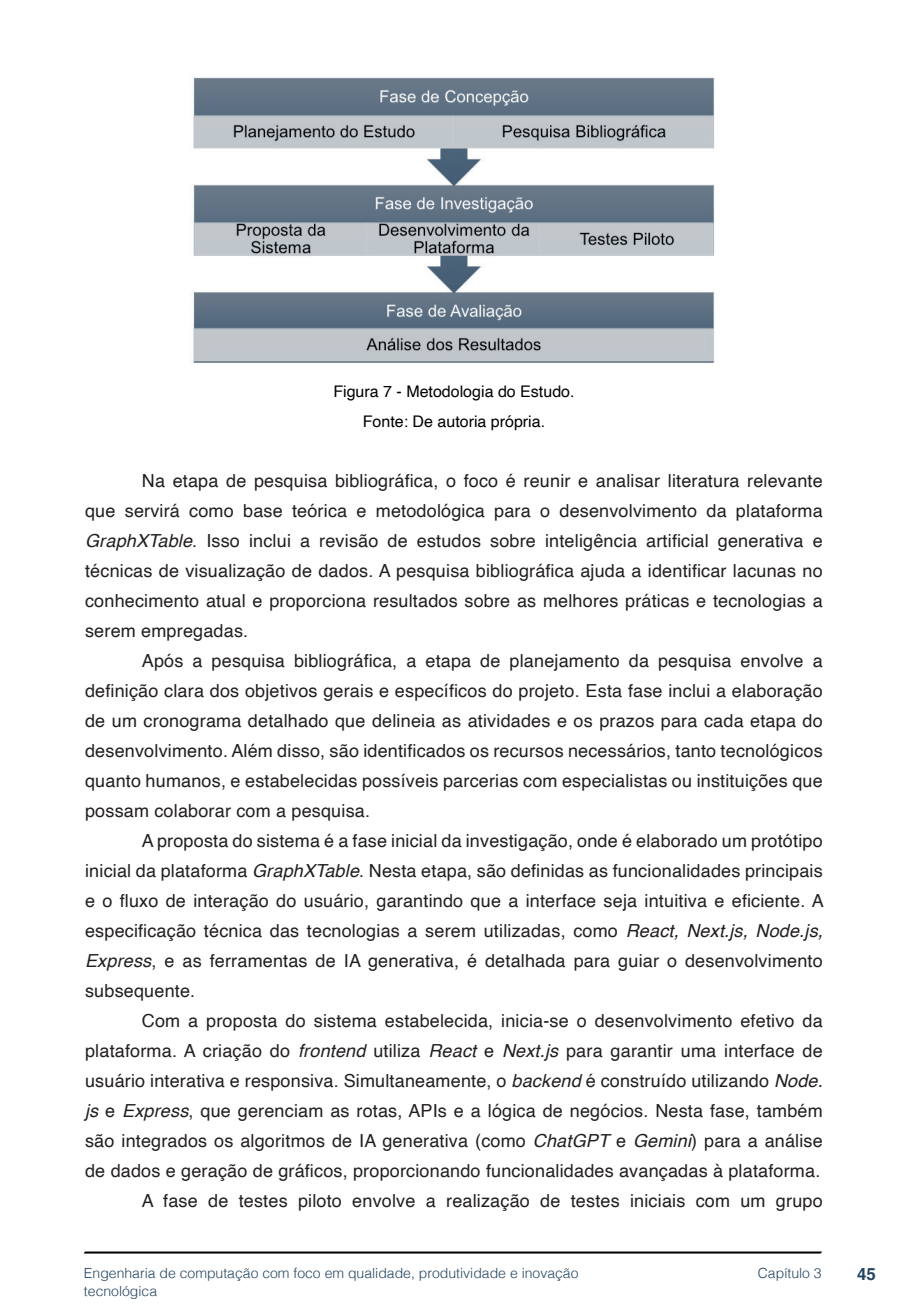
<style>
.page{position:relative;width:908px;height:1304px;background:#fff}
.page>*{position:absolute;margin:0;border:0;box-sizing:border-box;transform-origin:0 0}
.txt{font:18px/30px "Helvetica";letter-spacing:.01em;color:#231f20;text-align:justify}
.t1{font:700 16.8px "Helvetica";color:#23445f}
.imagens_graf_tab{font:16px "Helvetica";color:#000}
.t2{font:300 14px/18px "Helvetica";color:#23445f}
.s1{font-style:italic}
</style>
<div class="page">
<svg style="left:84px;top:1251px;width:737px;height:3px;background:#515151"></svg>
<img style="left:191px;top:77px;width:524px;height:286px">
<p class="imagens_graf_tab" style="left:333px;top:379px;width:243px">Figura 7 - Metodologia do Estudo.</p>
<p class="imagens_graf_tab" style="left:362px;top:409px;width:184px">Fonte: De autoria própria.</p>
<p class="txt" style="left:85px;top:467px;width:738px;text-indent:57px">Na etapa de pesquisa bibliográfica, o foco é reunir e analisar literatura relevante que servirá como base teórica e metodológica para o desenvolvimento da plataforma <span class="s1">GraphXTable</span>. Isso inclui a revisão de estudos sobre inteligência artificial generativa e técnicas de visualização de dados. A pesquisa bibliográfica ajuda a identificar lacunas no conhecimento atual e proporciona resultados sobre as melhores práticas e tecnologias a serem empregadas.</p>
<p class="txt" style="left:85px;top:647px;width:738px;text-indent:57px">Após a pesquisa bibliográfica, a etapa de planejamento da pesquisa envolve a definição clara dos objetivos gerais e específicos do projeto. Esta fase inclui a elaboração de um cronograma detalhado que delineia as atividades e os prazos para cada etapa do desenvolvimento. Além disso, são identificados os recursos necessários, tanto tecnológicos quanto humanos, e estabelecidas possíveis parcerias com especialistas ou instituições que possam colaborar com a pesquisa.</p>
<p class="txt" style="left:85px;top:827px;width:739px;text-indent:57px">A proposta do sistema é a fase inicial da investigação, onde é elaborado um protótipo inicial da plataforma <span class="s1">GraphXTable</span>. Nesta etapa, são definidas as funcionalidades principais e o fluxo de interação do usuário, garantindo que a interface seja intuitiva e eficiente. A especificação técnica das tecnologias a serem utilizadas, como <span class="s1">React, Next.js, Node.js, Express</span>, e as ferramentas de IA generativa, é detalhada para guiar o desenvolvimento subsequente.</p>
<p class="txt" style="left:85px;top:1007px;width:738px;text-indent:57px">Com a proposta do sistema estabelecida, inicia-se o desenvolvimento efetivo da plataforma. A criação do <span class="s1">frontend</span> utiliza <span class="s1">React</span> e <span class="s1">Next.js</span> para garantir uma interface de usuário interativa e responsiva. Simultaneamente, o <span class="s1">backend</span> é construído utilizando <span class="s1">Node. js</span> e <span class="s1">Express</span>, que gerenciam as rotas, APIs e a lógica de negócios. Nesta fase, também são integrados os algoritmos de IA generativa (como <span class="s1">ChatGPT</span> e <span class="s1">Gemini</span>) para a análise de dados e geração de gráficos, proporcionando funcionalidades avançadas à plataforma.</p>
<p class="txt" style="left:142px;top:1187px;width:682px">A fase de testes piloto envolve a realização de testes iniciais com um grupo</p>
<p class="t2" style="left:84px;top:1263px;width:496px">Engenharia de computação com foco em qualidade, produtividade e inovação tecnológica</p>
<p class="t2" style="left:757px;top:1263px;width:65px">Capítulo 3</p>
<p class="t1" style="left:856px;top:1264px;width:20px">45</p>
</div>
